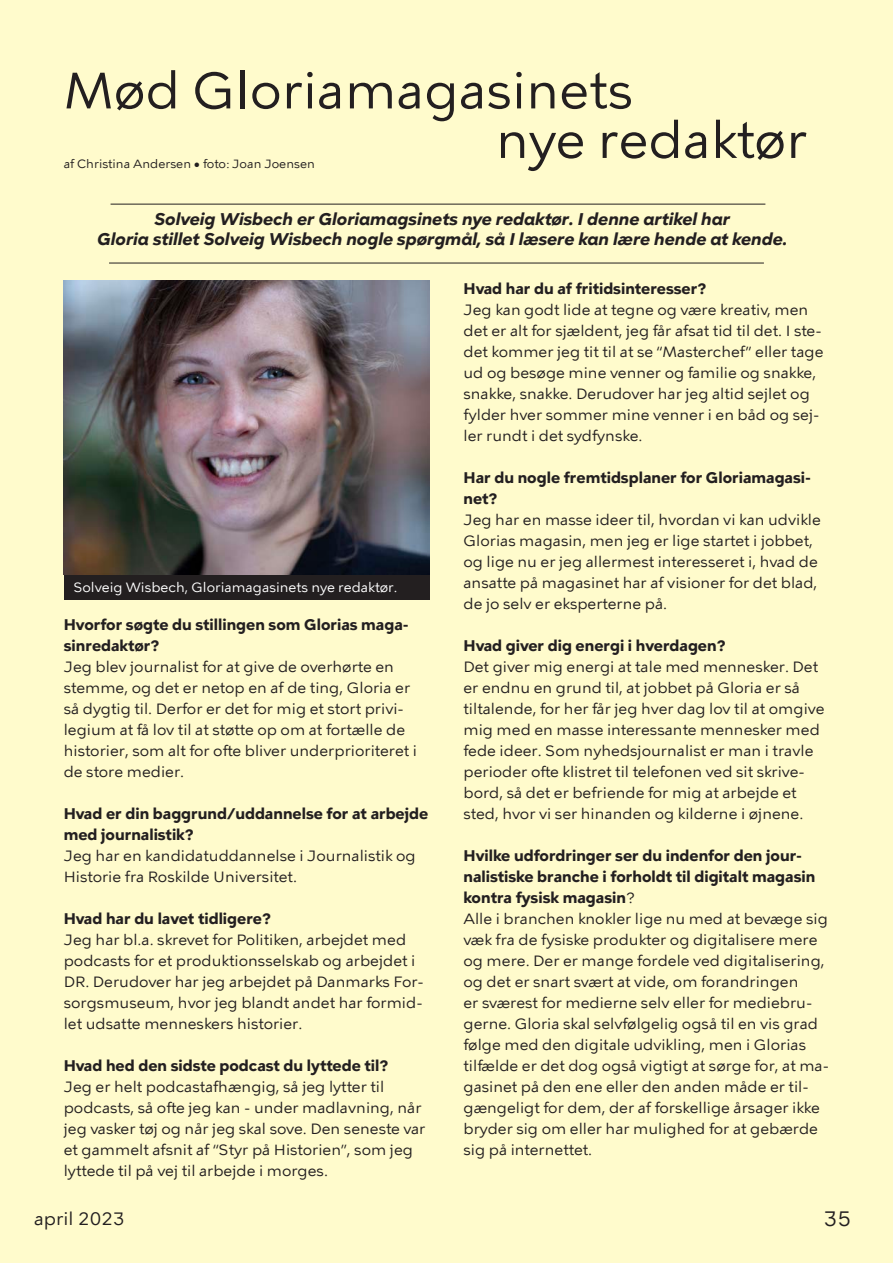
<style>
.page{position:relative;width:893px;height:1263px;background:#fffbcc}
.page>*{position:absolute;margin:0;border:0;box-sizing:border-box;transform-origin:0 0}
.t1{font:51px "KBH Tekst 2";color:#231f20}
.t2{font:21px "KBH Tekst 2";color:#231f20}
.t3{font:18px "KBH Tekst 2";color:#231f20}
.t4{font:16.5px/19.8px "KBH Tekst Bold Italic 2";color:#231f20;text-align:center}
.t5{font:15px/21px "KBH Tekst 2";color:#231f20}
.t6{font:700 15px/21px "KBH Tekst";color:#231f20}
.t7{font:15px "KBH Tekst";color:#231f20}
.t8{font:13.5px "KBH Tekst 2";color:#fff}
.t9{font:12px "KBH Tekst 2";color:#231f20}
.s1{font-family:"KBH Tekst 2"}
.s2{font-family:"KBH Tekst"}
.s3{font-family:"KBH Tekst 2";font-weight:400}
</style>
<div class="page">
<hr style="left:111px;top:204px;width:654px;height:1px;background:#231f20">
<hr style="left:109px;top:263px;width:655px;height:1px;background:#231f20">
<div style="left:64px;top:574px;width:365px;height:26px;background:#231f20"></div>
<img style="left:64px;top:281px;width:365px;height:293px">
<h1 class="t1" style="left:64px;top:59px;width:571px">Mød Gloriamagasinets</h1>
<p class="t9" style="left:64px;top:157px;width:253px">af Christina Andersen • foto: Joan Joensen</p>
<h1 class="t1" style="left:496px;top:108px;width:313px">nye redaktør</h1>
<p class="t4" style="left:97px;top:209px;width:692px">Solveig Wisbech er Gloriamagsinets nye redaktør. I denne artikel har<br>Gloria stillet Solveig Wisbech nogle spørgmål, så I læsere kan lære hende at kende.</p>
<h2 class="t6" style="left:463px;top:279px;width:245px">Hvad har du af fritidsinteresser?</h2>
<p class="t5" style="left:463px;top:299px;width:346px">Jeg kan godt lide at tegne og være kreativ, men</p>
<p class="t5" style="left:463px;top:341px;width:361px">det kommer jeg tit til at se “Masterchef” eller tage ud og besøge mine venner og familie og snakke, snakke, snakke. Derudover har jeg altid sejlet og</p>
<p class="t5" style="left:463px;top:425px;width:180px">ler rundt i det sydfynske.</p>
<p class="t7" style="left:463px;top:322px;width:360px">det er alt for sjældent, jeg får afsat tid til det. I ste<span class="s1">-</span></p>
<p class="t5" style="left:463px;top:404px;width:357px">fylder hver sommer mine venner i en båd og sej-</p>
<p class="t8" style="left:73px;top:579px;width:326px">Solveig Wisbech, Gloriamagasinets nye redaktør.</p>
<h2 class="t6" style="left:64px;top:615px;width:346px">Hvorfor søgte du stillingen som Glorias maga-</h2>
<h2 class="t6" style="left:64px;top:636px;width:97px">sinredaktør?</h2>
<p class="t5" style="left:64px;top:656px;width:348px">Jeg blev journalist for at give de overhørte en stemme, og det er netop en af de ting, Gloria er</p>
<p class="t5" style="left:64px;top:719px;width:355px">legium at få lov til at støtte op om at fortælle de <span class="s2">historier, som alt for ofte bliver underprioriteret i </span>de store medier.</p>
<h2 class="t6" style="left:64px;top:804px;width:366px">Hvad er din baggrund/uddannelse for at arbejde med journalistik?</h2>
<p class="t5" style="left:64px;top:845px;width:353px">Jeg har en kandidatuddannelse i Journalistik og<br>Historie fra Roskilde Universitet.</p>
<h2 class="t6" style="left:64px;top:909px;width:209px">Hvad har du lavet tidligere?</h2>
<p class="t5" style="left:64px;top:929px;width:353px">Jeg har bl.a. skrevet for Politiken, arbejdet med podcasts for et produktionsselskab og arbejdet i</p>
<p class="t5" style="left:64px;top:698px;width:342px">så dygtig til. Derfor er det for mig et stort privi-</p>
<p class="t5" style="left:64px;top:971px;width:362px">DR. Derudover har jeg arbejdet på Danmarks For&shy;sorgsmuseum, hvor jeg blandt andet har formid-</p>
<p class="t5" style="left:64px;top:1013px;width:240px">let udsatte menneskers historier.</p>
<h2 class="t6" style="left:64px;top:1056px;width:326px">Hvad hed den sidste podcast du lyttede til?</h2>
<p class="t5" style="left:64px;top:1076px;width:363px"><span class="s2">Jeg er helt podcastafhængig, så jeg lytter til podcasts, så ofte jeg kan - under madlavning, når </span>jeg vasker tøj og når jeg skal sove. Den seneste var et gammelt afsnit af “Styr på Historien”, som jeg lyttede til på vej til arbejde i morges.</p>
<h2 class="t6" style="left:463px;top:468px;width:349px">Har du nogle fremtidsplaner for Gloriamagasi-</h2>
<h2 class="t6" style="left:463px;top:489px;width:36px">net?</h2>
<p class="t5" style="left:463px;top:509px;width:359px">Jeg har en masse ideer til, hvordan vi kan udvikle Glorias magasin, men jeg er lige startet i jobbet, og lige nu er jeg allermest interesseret i, hvad de ansatte på magasinet har af visioner for det blad, de jo selv er eksperterne på.</p>
<h2 class="t6" style="left:463px;top:636px;width:264px">Hvad giver dig energi i hverdagen?</h2>
<p class="t5" style="left:463px;top:656px;width:363px">Det giver mig energi at tale med mennesker. Det er endnu en grund til, at jobbet på Gloria er så tiltalende, for her får jeg hver dag lov til at omgive mig med en masse interessante mennesker med fede ideer. Som nyhedsjournalist er man i travle</p>
<p class="t5" style="left:463px;top:782px;width:341px">bord, så det er befriende for mig at arbejde et sted, hvor vi ser hinanden og kilderne i øjnene.</p>
<p class="t7" style="left:463px;top:763px;width:343px">perioder ofte klistret til telefonen ved sit skrive<span class="s1">-</span></p>
<h2 class="t6" style="left:463px;top:846px;width:340px">Hvilke udfordringer ser du indenfor den jour-</h2>
<h2 class="t6" style="left:463px;top:867px;width:353px">nalistiske branche i forholdt til digitalt magasin kontra fysisk magasin<span class="s3">?</span></h2>
<p class="t5" style="left:463px;top:908px;width:366px">Alle i branchen knokler lige nu med at bevæge sig væk fra de fysiske produkter og digitalisere mere og mere. Der er mange fordele ved digitalisering, og det er snart svært at vide, om forandringen</p>
<p class="t5" style="left:463px;top:1013px;width:356px">gerne. Gloria skal selvfølgelig også til en vis grad følge med den digitale udvikling, men i Glorias</p>
<p class="t5" style="left:463px;top:992px;width:350px">er sværest for medierne selv eller for mediebru-</p>
<p class="t5" style="left:463px;top:1055px;width:367px">tilfælde er det dog også vigtigt at sørge for, at ma&shy;gasinet på den ene eller den anden måde er til-</p>
<p class="t5" style="left:463px;top:1097px;width:358px">gængeligt for dem, der af forskellige årsager ikke bryder sig om eller har mulighed for at gebærde sig på internettet.</p>
<p class="t3" style="left:34px;top:1208px;width:92px">april 2023</p>
<h2 class="t2" style="left:823px;top:1205px;width:29px">35</h2>
</div>
